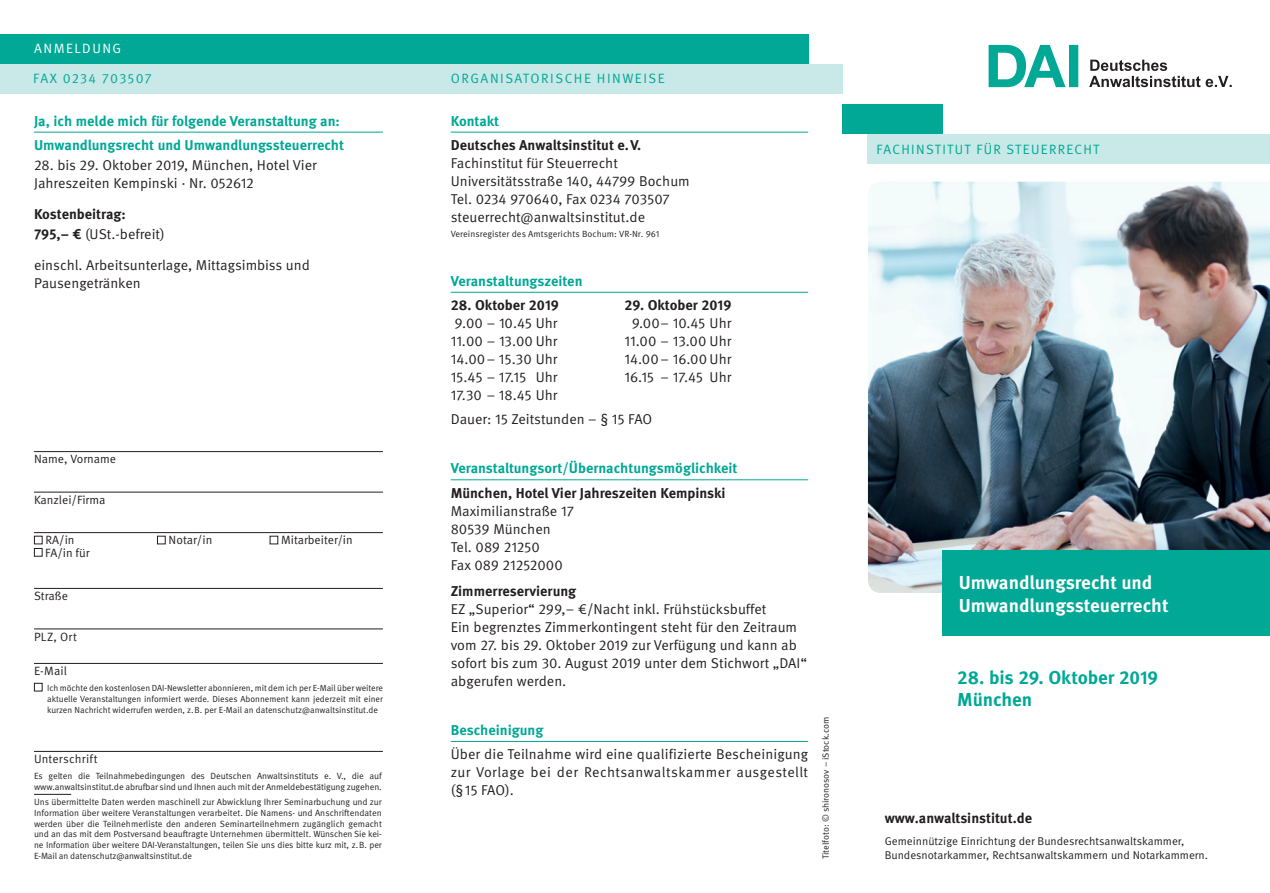
<style>
.page{position:relative;width:1270px;height:893px;background:#fff}
.page>*{position:absolute;margin:0;border:0;box-sizing:border-box;transform-origin:0 0}
.t1{font:700 18.75px/22.5px "Meta OT";color:#fff}
.t2{font:700 18.75px/22.5px "Meta OT";letter-spacing:-.005em;color:#00a895}
.t3{font:14.25px/18px "Meta OT Norm";color:#231f20}
.t4{font:700 14.25px/24.5px "Meta OT";color:#00a895}
.t5{font:700 14.25px "Meta OT";color:#231f20}
.t6{font:13.5px "Meta OT Norm";letter-spacing:.11em;color:#00a895}
.t7{font:13.5px "Meta Normal";letter-spacing:.1em;color:#00a895}
.t8{font:13.5px "Meta OT Norm";letter-spacing:.11em;color:#fff}
.t9{font:12px "Meta OT Norm";color:#231f20}
.t10{font:11.25px/13.5px "Meta OT Norm";color:#231f20}
.t11{font:9px/10.8px "Meta OT Norm";letter-spacing:-.01em;color:#231f20}
.t12{font:8.85px/10.6px "Meta OT Norm";color:#231f20;text-align:justify}
.s1{font-family:"Meta OT";font-weight:700}
</style>
<div class="page">
<div style="left:0;top:64px;width:842px;height:30px;background:#c9e8e8"></div>
<svg style="left:988px;top:45px;width:90px;height:42px"></svg>
<div style="left:867px;top:134px;width:402px;height:30px;background:#c9e8e8"></div>
<div style="left:0;top:34px;width:808px;height:30px;background:#00a895"></div>
<div style="left:842px;top:104px;width:100px;height:30px;background:#00a895"></div>
<hr style="left:450px;top:132px;width:358px;height:1px;background:#00a895">
<hr style="left:450px;top:292px;width:358px;height:1px;background:#00a895">
<hr style="left:450px;top:480px;width:358px;height:1px;background:#00a895">
<hr style="left:450px;top:741px;width:358px;height:1px;background:#00a895">
<svg style="left:1089px;top:60px;width:142px;height:27px"></svg>
<hr style="left:34px;top:132px;width:349px;height:1px;background:#00a895">
<hr style="left:34px;top:451px;width:349px;height:1px;background:#231f20">
<hr style="left:34px;top:492px;width:349px;height:1px;background:#231f20">
<hr style="left:34px;top:532px;width:349px;height:1px;background:#231f20">
<hr style="left:34px;top:588px;width:349px;height:1px;background:#231f20">
<hr style="left:34px;top:629px;width:349px;height:1px;background:#231f20">
<hr style="left:34px;top:663px;width:349px;height:1px;background:#231f20">
<hr style="left:34px;top:751px;width:349px;height:1px;background:#231f20">
<div style="left:34px;top:536px;width:9px;height:8px;border:1px solid #231f20"></div>
<div style="left:157px;top:536px;width:9px;height:8px;border:1px solid #231f20"></div>
<div style="left:34px;top:548px;width:9px;height:9px;border:1px solid #231f20"></div>
<div style="left:34px;top:683px;width:9px;height:8px;border:1px solid #231f20"></div>
<hr style="left:34px;top:794px;width:37px;height:1px;background:#231f20">
<img style="left:867px;top:182px;width:402px;height:411px">
<div style="left:942px;top:551px;width:327px;height:85px;background:#00a895"></div>
<p class="t8" style="left:34px;top:40px;width:89px">ANMELDUNG</p>
<p class="t6" style="left:33px;top:70px;width:120px">FAX 0234 703507</p>
<p class="t6" style="left:451px;top:70px;width:215px">ORGANISATORISCHE HINWEISE</p>
<p class="t4" style="left:34px;top:109px;width:311px">Ja, ich melde mich für folgende Veranstaltung an:<br>Umwandlungsrecht und Umwandlungssteuerrecht</p>
<p class="t3" style="left:34px;top:156px;width:284px">28. bis 29. Oktober 2019, München, Hotel Vier<br>Jahreszeiten Kempinski · Nr. 052612</p>
<p class="t5" style="left:34px;top:205px;width:93px">Kostenbeitrag:</p>
<p class="t3" style="left:34px;top:219px;width:277px;line-height:30.8px"><span class="s1">795,– €</span> (USt.-befreit)<br>einschl. Arbeitsunterlage, Mittagsimbiss und</p>
<p class="t3" style="left:34px;top:274px;width:108px">Pausengetränken</p>
<p class="t9" style="left:34px;top:452px;width:84px">Name, Vorname</p>
<p class="t9" style="left:34px;top:492px;width:73px">Kanzlei/Firma</p>
<p class="t9" style="left:46px;top:533px;width:31px">RA/in</p>
<p class="t9" style="left:169px;top:533px;width:45px">Notar/in</p>
<p class="t9" style="left:281px;top:533px;width:73px">Mitarbeiter/in</p>
<p class="t9" style="left:45px;top:545px;width:46px">FA/in für</p>
<p class="t9" style="left:34px;top:589px;width:35px">Straße</p>
<p class="t9" style="left:34px;top:629px;width:45px">PLZ, Ort</p>
<p class="t9" style="left:34px;top:664px;width:35px">E-Mail</p>
<p class="t12" style="left:47px;top:683px;width:337px">Ich möchte den kostenlosen DAI-Newsletter abonnieren, mit dem ich per E-Mail über weitere aktuelle Veranstaltungen informiert werde. Dieses Abonnement kann jederzeit mit einer kurzen Nachricht widerrufen werden, z.B. per E-Mail an datenschutz@anwaltsinstitut.de</p>
<p class="t9" style="left:34px;top:752px;width:65px">Unterschrift</p>
<p class="t11" style="left:34px;top:771px;width:349px">Es gelten die Teilnahmebedingungen des Deutschen Anwaltsinstituts e. V., die auf www.anwaltsinstitut.de abrufbar sind und Ihnen auch mit der Anmeldebestätigung zugehen.</p>
<p class="t11" style="left:34px;top:796px;width:349px;text-align:justify">Uns übermittelte Daten werden maschinell zur Abwicklung Ihrer Seminarbuchung und zur Information über weitere Veranstaltungen verarbeitet. Die Namens- und Anschriftendaten werden über die Teilnehmerliste den anderen Seminarteilnehmern zugänglich gemacht und an das mit dem Postversand beauftragte Unternehmen übermittelt. Wünschen Sie kei&shy;ne Information über weitere DAI-Veranstaltungen, teilen Sie uns dies bitte kurz mit, z.B. per E-Mail an datenschutz@anwaltsinstitut.de</p>
<p class="t4" style="left:450px;top:109px;width:50px">Kontakt</p>
<p class="t5" style="left:450px;top:136px;width:192px">Deutsches Anwaltsinstitut e.V.</p>
<p class="t3" style="left:450px;top:154px;width:240px">Fachinstitut für Steuerrecht Universitätsstraße 140, 44799 Bochum Tel. 0234 970640, Fax 0234 703507 steuerrecht@anwaltsinstitut.de</p>
<p class="t11" style="left:450px;top:229px;width:210px">Vereinsregister des Amtsgerichts Bochum: VR-Nr. 961</p>
<p class="t4" style="left:450px;top:269px;width:133px">Veranstaltungszeiten</p>
<p class="t5" style="left:450px;top:296px;width:110px">28. Oktober 2019</p>
<p class="t3" style="left:450px;top:314px;width:108px;text-align:justify">9.00 – 10.45 Uhr 11.00 – 13.00 Uhr 14.00– 15.30 Uhr 15.45 – 17.15 Uhr 17.30 – 18.45 Uhr</p>
<p class="t3" style="left:450px;top:411px;width:203px">Dauer: 15 Zeitstunden – § 15 FAO</p>
<p class="t4" style="left:450px;top:456px;width:288px">Veranstaltungsort/Übernachtungsmöglichkeit</p>
<p class="t5" style="left:450px;top:484px;width:276px">München, Hotel Vier Jahreszeiten Kempinski</p>
<p class="t3" style="left:450px;top:502px;width:125px">Maximilianstraße 17<br>80539 München<br>Tel. 089 21250<br>Fax 089 21252000</p>
<p class="t5" style="left:450px;top:582px;width:127px">Zimmerreservierung</p>
<p class="t3" style="left:450px;top:600px;width:358px">EZ „Superior“ 299,– €/Nacht inkl. Frühstücksbuffet<br>Ein begrenztes Zimmerkontingent steht für den Zeitraum vom 27. bis 29. Oktober 2019 zur Verfügung und kann ab sofort bis zum 30. August 2019 unter dem Stichwort „DAI“ abgerufen werden.</p>
<p class="t4" style="left:450px;top:718px;width:94px">Bescheinigung</p>
<p class="t3" style="left:450px;top:745px;width:359px;text-align:justify">Über die Teilnahme wird eine qualifizierte Bescheinigung zur Vorlage bei der Rechtsanwaltskammer ausgestellt (§15 FAO).</p>
<p class="t5" style="left:624px;top:296px;width:109px">29. Oktober 2019</p>
<p class="t3" style="left:624px;top:314px;width:108px;text-align:center">9.00– 10.45 Uhr<br>11.00 – 13.00 Uhr<br>14.00– 16.00 Uhr<br>16.15 – 17.45 Uhr</p>
<p class="t11" style="left:820px;top:859px;width:144px;rotate:-90deg">Titelfoto: © shironosov – iStock.com</p>
<p class="t7" style="left:876px;top:141px;width:224px">FACHINSTITUT FÜR STEUERRECHT</p>
<h1 class="t1" style="left:958px;top:571px;width:211px">Umwandlungsrecht und<br>Umwandlungssteuerrecht</h1>
<h1 class="t2" style="left:957px;top:666px;width:202px">28. bis 29. Oktober 2019<br>München</h1>
<p class="t5" style="left:884px;top:809px;width:149px">www.anwaltsinstitut.de</p>
<p class="t10" style="left:884px;top:835px;width:325px">Gemeinnützige Einrichtung der Bundesrechtsanwaltskammer,<br>Bundesnotarkammer, Rechtsanwaltskammern und Notarkammern.</p>
</div>
